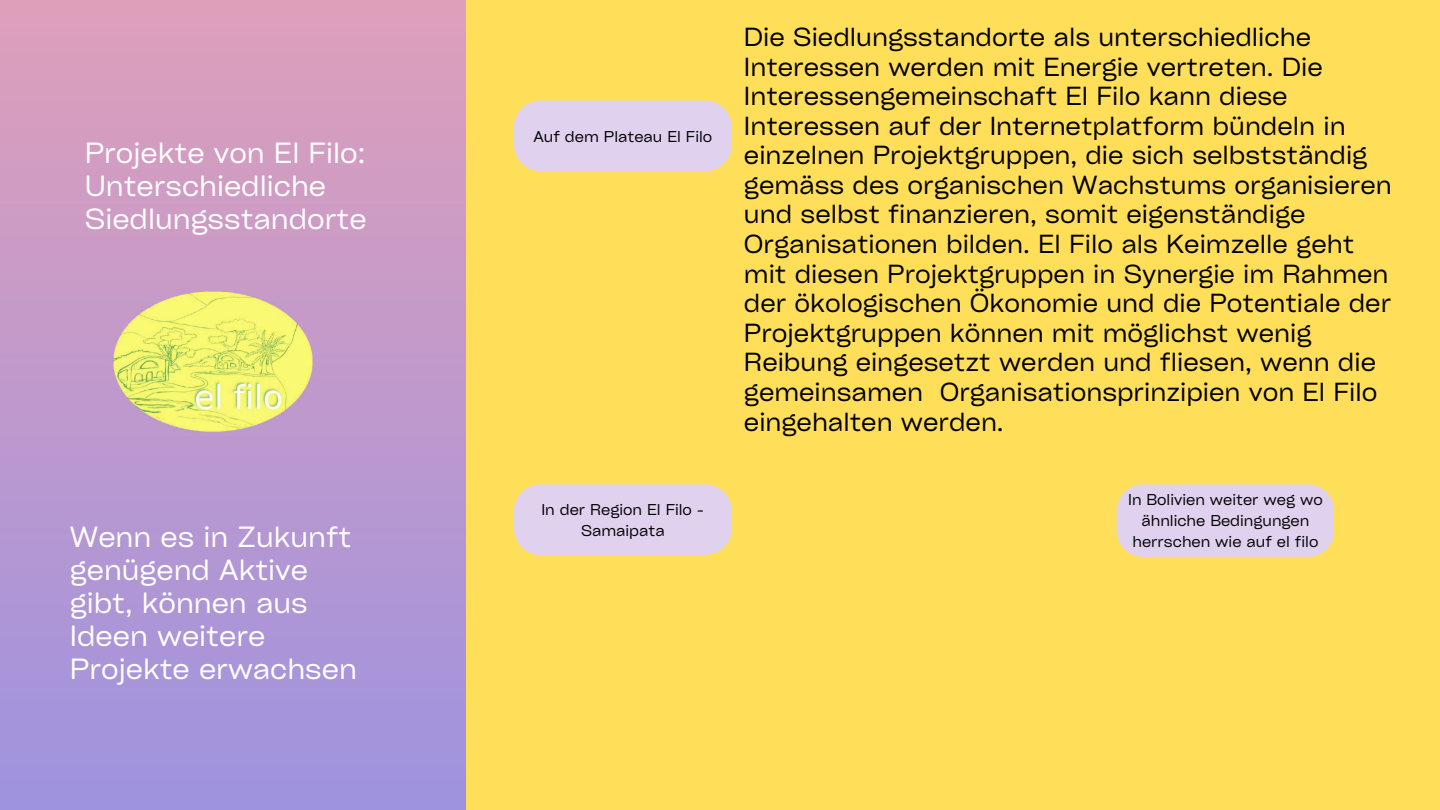
<style>
.page{position:relative;width:1440px;height:810px;background:#ffde59}
.page>*{position:absolute;margin:0;border:0;box-sizing:border-box;transform-origin:0 0}
.t1{font:28px/33px "Cy Grotesk Key";color:#fff}
.t2{font:25px/29.6px "Cy Grotesk Key";color:#000}
.t3{font:15px/21px "Cy Grotesk Key";color:#000;text-align:center}
</style>
<div class="page">
<div style="left:0;top:0;width:466px;height:810px;background:linear-gradient(to bottom,#df9fba,#9e93df)"></div>
<div style="left:514px;top:484px;width:218px;height:71px;background:#e0d2ef"></div>
<div style="left:514px;top:101px;width:218px;height:70px;background:#e0d2ef"></div>
<div style="left:1117px;top:484px;width:217px;height:73px;background:#e0d2ef"></div>
<img style="left:109px;top:288px;width:210px;height:147px">
<p class="t1" style="left:85px;top:135px;width:283px">Projekte von El Filo:<br>Unterschiedliche<br>Siedlungsstandorte</p>
<p class="t1" style="left:70px;top:519px;width:288px">Wenn es in Zukunft genügend Aktive gibt, können aus<br>Ideen weitere<br>Projekte erwachsen</p>
<p class="t3" style="left:533px;top:125px;width:180px">Auf dem Plateau El Filo</p>
<p class="t3" style="left:541px;top:499px;width:164px">In der Region El Filo -<br>Samaipata</p>
<p class="t2" style="left:744px;top:21px;width:649px">Die Siedlungsstandorte als unterschiedliche Interessen werden mit Energie vertreten. Die Interessengemeinschaft El Filo kann diese Interessen auf der Internetplatform bündeln in einzelnen Projektgruppen, die sich selbstständig gemäss des organischen Wachstums organisieren und selbst finanzieren, somit eigenständige Organisationen bilden. El Filo als Keimzelle geht mit diesen Projektgruppen in Synergie im Rahmen der ökologischen Ökonomie und die Potentiale der Projektgruppen können mit möglichst wenig Reibung eingesetzt werden und fliesen, wenn die gemeinsamen Organisationsprinzipien von El Filo eingehalten werden.</p>
<p class="t3" style="left:1128px;top:489px;width:196px">In Bolivien weiter weg wo ähnliche Bedingungen herrschen wie auf el filo</p>
</div>
